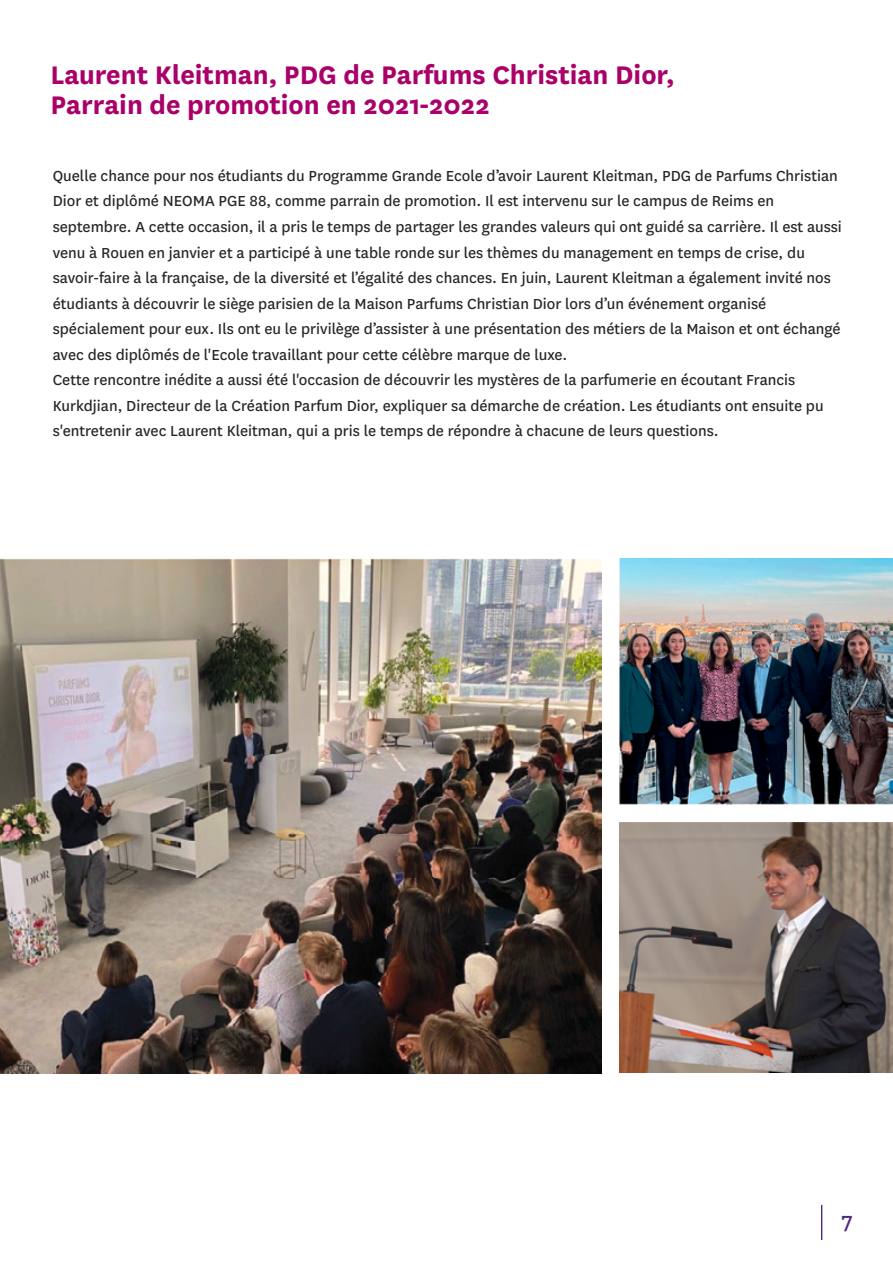
<style>
.page{position:relative;width:893px;height:1263px;background:#fff}
.page>*{position:absolute;margin:0;border:0;box-sizing:border-box;transform-origin:0 0}
.t1{font:700 29.7px/29.7px "National";color:#aa0069}
.t2{font:25.2px "National";color:#4f2980}
.t3{font:16.95px/25.5px "National";color:#262625}
</style>
<div class="page">
<img style="left:0;top:559px;width:601px;height:515px">
<img style="left:620px;top:822px;width:273px;height:251px">
<img style="left:619px;top:558px;width:273px;height:247px">
<hr style="left:821px;top:1205px;width:1px;height:35px;background:#4f2980">
<h1 class="t1" style="left:50px;top:58px;width:626px">Laurent Kleitman, PDG de Parfums Christian Dior,<br>Parrain de promotion en 2021-2022</h1>
<p class="t3" style="left:53px;top:162px;width:791px">Quelle chance pour nos étudiants du Programme Grande Ecole d’avoir Laurent Kleitman, PDG de Parfums Christian Dior et diplômé NEOMA PGE 88, comme parrain de promotion. Il est intervenu sur le campus de Reims en septembre. A cette occasion, il a pris le temps de partager les grandes valeurs qui ont guidé sa carrière. Il est aussi venu à Rouen en janvier et a participé à une table ronde sur les thèmes du management en temps de crise, du savoir-faire à la française, de la diversité et l’égalité des chances. En juin, Laurent Kleitman a également invité nos étudiants à découvrir le siège parisien de la Maison Parfums Christian Dior lors d’un événement organisé spécialement pour eux. Ils ont eu le privilège d’assister à une présentation des métiers de la Maison et ont échangé avec des diplômés de l'Ecole travaillant pour cette célèbre marque de luxe.<br>Cette rencontre inédite a aussi été l'occasion de découvrir les mystères de la parfumerie en écoutant Francis Kurkdjian, Directeur de la Création Parfum Dior, expliquer sa démarche de création. Les étudiants ont ensuite pu s'entretenir avec Laurent Kleitman, qui a pris le temps de répondre à chacune de leurs questions.</p>
<h2 class="t2" style="left:841px;top:1204px;width:13px">7</h2>
</div>
